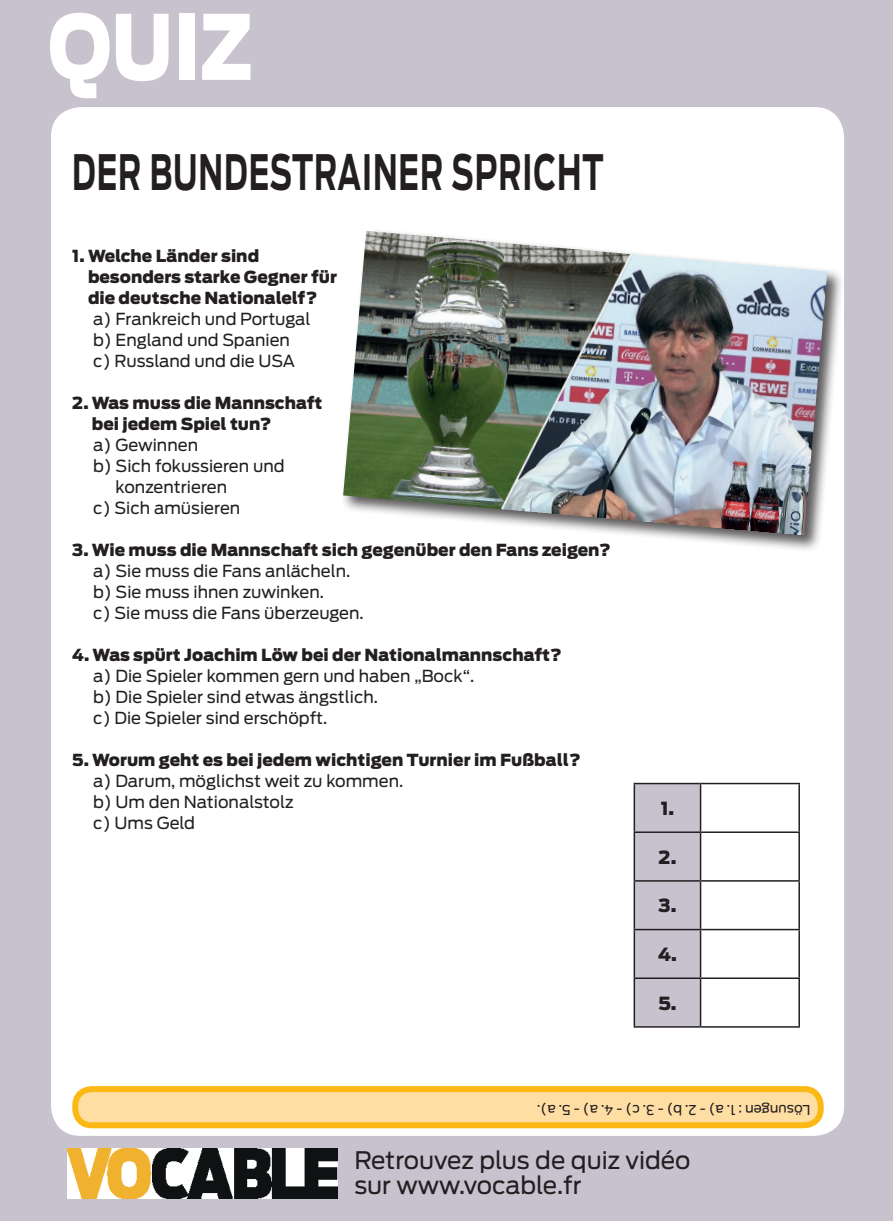
<style>
.page{position:relative;width:893px;height:1221px;background:#fff}
.page>*{position:absolute;margin:0;border:0;box-sizing:border-box;transform-origin:0 0}
.t1{font:900 89.1px "Antenna";color:#fff;scale:.83 1}
.t2{font:700 48.45px "Antenna";letter-spacing:.03em;color:#231f20;scale:.62 1}
.t3{font:24px/25.5px "Antenna";color:#231f20}
.t4{font:900 18px "Antenna";color:#231f20}
.t5{font:16.5px/21px "Antenna";color:#231f20}
.t6{font:900 16.5px/21px "Antenna";color:#231f20}
.t7{font:13.5px "Antenna";color:#231f20}
</style>
<div class="page">
<div style="left:0;top:0;width:893px;height:1220px;background:#c8c2cf"></div>
<div style="left:51px;top:107px;width:793px;height:1028px;background:#fff;border-radius:30px"></div>
<img style="left:67px;top:1148px;width:270px;height:50px">
<div style="left:75px;top:1089px;width:746px;height:36px;background:#ffdea4;border-radius:16px"></div>
<div style="left:72px;top:1086px;width:752px;height:42px;border:6px solid #fcb814;border-radius:16px"></div>
<div style="left:341px;top:228px;width:503px;height:324px;background:#231f20;opacity:.75"></div>
<img style="left:343px;top:231px;width:484px;height:304px">
<div style="left:635px;top:784px;width:65px;height:242px;background:#c8c2cf"></div>
<hr style="left:634px;top:782px;width:67px;height:2px;background:#231f20">
<hr style="left:634px;top:784px;width:1px;height:47px;background:#231f20">
<hr style="left:701px;top:782px;width:99px;height:2px;background:#231f20">
<hr style="left:700px;top:784px;width:1px;height:47px;background:#231f20">
<hr style="left:798px;top:784px;width:2px;height:47px;background:#231f20">
<hr style="left:634px;top:831px;width:67px;height:2px;background:#231f20">
<hr style="left:634px;top:833px;width:1px;height:47px;background:#231f20">
<hr style="left:701px;top:831px;width:99px;height:2px;background:#231f20">
<hr style="left:700px;top:833px;width:1px;height:47px;background:#231f20">
<hr style="left:798px;top:833px;width:2px;height:47px;background:#231f20">
<hr style="left:634px;top:880px;width:67px;height:1px;background:#231f20">
<hr style="left:634px;top:881px;width:1px;height:47px;background:#231f20">
<hr style="left:701px;top:880px;width:99px;height:1px;background:#231f20">
<hr style="left:700px;top:881px;width:1px;height:47px;background:#231f20">
<hr style="left:798px;top:881px;width:2px;height:47px;background:#231f20">
<hr style="left:634px;top:928px;width:67px;height:2px;background:#231f20">
<hr style="left:634px;top:930px;width:1px;height:47px;background:#231f20">
<hr style="left:701px;top:928px;width:99px;height:2px;background:#231f20">
<hr style="left:700px;top:930px;width:1px;height:47px;background:#231f20">
<hr style="left:798px;top:930px;width:2px;height:47px;background:#231f20">
<hr style="left:634px;top:977px;width:67px;height:1px;background:#231f20">
<hr style="left:634px;top:978px;width:1px;height:48px;background:#231f20">
<hr style="left:701px;top:977px;width:99px;height:1px;background:#231f20">
<hr style="left:700px;top:978px;width:1px;height:48px;background:#231f20">
<hr style="left:798px;top:978px;width:2px;height:48px;background:#231f20">
<hr style="left:634px;top:1026px;width:67px;height:1px;background:#231f20">
<hr style="left:701px;top:1026px;width:99px;height:1px;background:#231f20">
<h1 class="t1" style="left:48px;top:-6px;width:248px">QUIZ</h1>
<h2 class="t2" style="left:72px;top:143px;width:858px">DER BUNDESTRAINER SPRICHT</h2>
<p class="t6" style="left:88px;top:245px;width:251px;text-indent:-16px">1. Welche Länder sind besonders starke Gegner für die deutsche Nationalelf?</p>
<p class="t5" style="left:93px;top:309px;width:219px">a) Frankreich und Portugal b) England und Spanien c) Russland und die USA</p>
<p class="t6" style="left:92px;top:393px;width:232px;text-indent:-20px">2. Was muss die Mannschaft bei jedem Spiel tun?</p>
<p class="t5" style="left:93px;top:435px;width:106px">a) Gewinnen</p>
<p class="t5" style="left:93px;top:456px;width:193px">b) Sich fokussieren und</p>
<p class="t5" style="left:116px;top:477px;width:113px">konzentrieren</p>
<p class="t5" style="left:93px;top:498px;width:149px">c) Sich amüsieren</p>
<p class="t6" style="left:72px;top:540px;width:540px">3. Wie muss die Mannschaft sich gegenüber den Fans zeigen?</p>
<p class="t5" style="left:93px;top:561px;width:272px">a) Sie muss die Fans anlächeln. b) Sie muss ihnen zuwinken.<br>c) Sie muss die Fans überzeugen.</p>
<p class="t6" style="left:72px;top:645px;width:491px">4. Was spürt Joachim Löw bei der Nationalmannschaft?</p>
<p class="t5" style="left:93px;top:666px;width:383px">a) Die Spieler kommen gern und haben „Bock“. b) Die Spieler sind etwas ängstlich.<br>c) Die Spieler sind erschöpft.</p>
<p class="t6" style="left:72px;top:750px;width:510px">5. Worum geht es bei jedem wichtigen Turnier im Fußball?</p>
<p class="t5" style="left:93px;top:771px;width:311px">a) Darum, möglichst weit zu kommen. b) Um den Nationalstolz<br>c) Ums Geld</p>
<p class="t4" style="left:661px;top:797px;width:15px">1.</p>
<p class="t4" style="left:659px;top:846px;width:19px">2.</p>
<p class="t4" style="left:659px;top:895px;width:19px">3.</p>
<p class="t4" style="left:658px;top:943px;width:20px">4.</p>
<p class="t4" style="left:658px;top:992px;width:20px">5.</p>
<p class="t7" style="left:810px;top:1117px;width:275px;rotate:-180deg">Lösungen : 1. a) - 2. b) - 3. c) - 4. a) - 5. a).</p>
<h3 class="t3" style="left:354px;top:1147px;width:338px">Retrouvez plus de quiz vidéo sur www.vocable.fr</h3>
</div>
